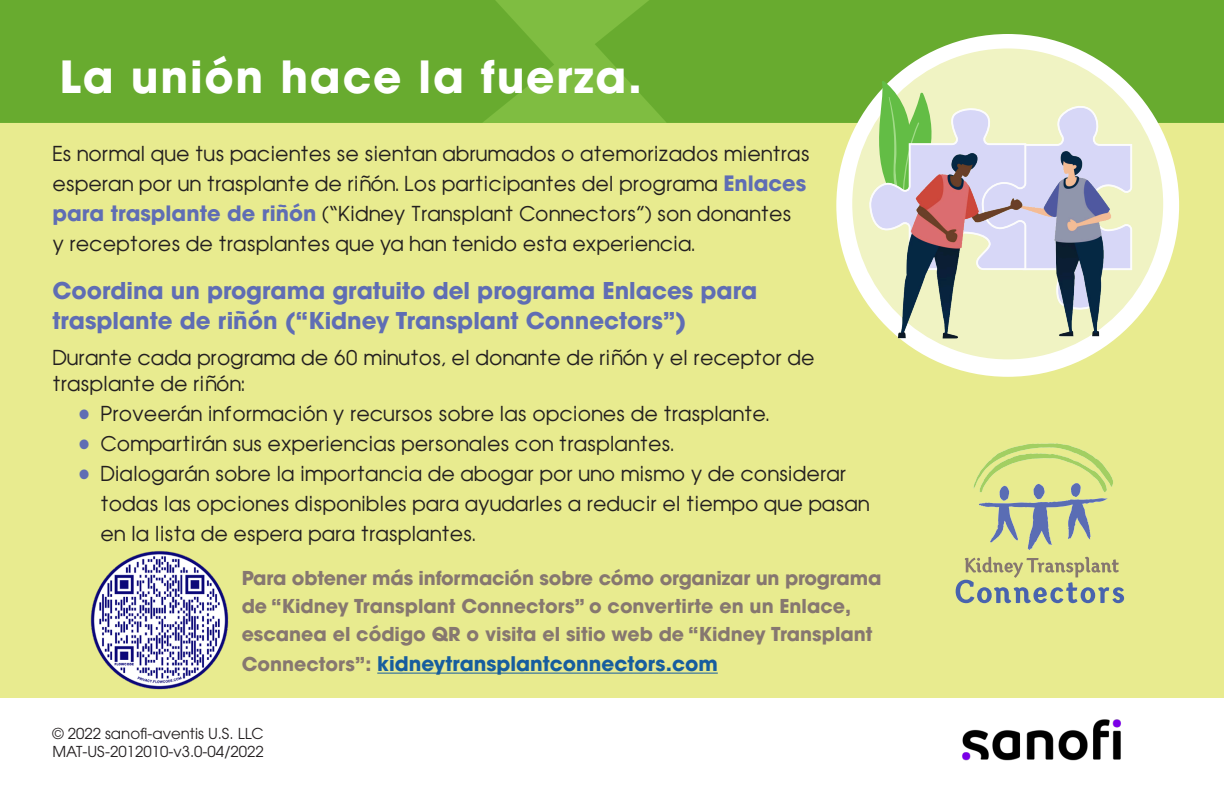
<style>
.page{position:relative;width:1224px;height:792px;background:#fff}
.page>*{position:absolute;margin:0;border:0;box-sizing:border-box;transform-origin:0 0}
.t1{font:700 44px "Avant Garde LT";letter-spacing:.04em;color:#fff}
.t2{font:700 23px/30px "Avant Garde LT";color:#5f6db4}
.t3{font:700 20px "Avant Garde LT";color:#175d9e}
.t4{font:19px/30px "Avant Garde";color:#231f20}
.t5{font:700 19px/28px "Avant Garde LT";color:#867770}
.t6{font:15px "ITC Avant Garde Pro";color:#231f20}
.s1{font-family:"Avant Garde LT";font-weight:700;font-size:21px;color:#5f6db4}
.s2{font-size:23px;color:#5f6db4}
.s3{font-size:19px;color:#867770}
</style>
<div class="page">
<div style="left:0;top:123px;width:1224px;height:575px;background:#e8eb8f"></div>
<div style="left:0;top:0;width:1224px;height:123px;background:#7fbd41"></div>
<svg style="left:595px;top:0;width:629px;height:123px;fill:#68ab2f"></svg>
<div style="left:0;top:0;width:554px;height:123px;background:#68ab2f"></div>
<hr style="left:377px;top:673px;width:341px;height:1px;background:#175d9e">
<div style="left:836px;top:34px;width:343px;height:343px;background:#fff;border-radius:50%"></div>
<div style="left:852px;top:48px;width:311px;height:311px;background:#f0f3c3;border-radius:50%"></div>
<svg style="left:866px;top:80px;width:267px;height:34px"></svg>
<img style="left:865px;top:114px;width:285px;height:263px">
<svg style="left:956px;top:557px;width:168px;height:46px"></svg>
<svg style="left:974px;top:443px;width:139px;height:107px"></svg>
<img style="left:933px;top:692px;width:217px;height:69px">
<img style="left:88px;top:549px;width:142px;height:142px">
<p class="t1" style="left:60px;top:48px;width:584px">La unión hace la fuerza.</p>
<p class="t4" style="left:52px;top:138px;width:759px">Es normal que tus pacientes se sientan abrumados o atemorizados mientras esperan por un trasplante de riñón. Los participantes del programa <span class="s1">Enlaces para trasplante de riñón</span> (“Kidney Transplant Connectors”) son donantes<br>y receptores de trasplantes que ya han tenido esta experiencia.</p>
<p class="t2" style="left:52px;top:275px;width:706px">Coordina un programa gratuito del programa Enlaces para trasplante de riñón (“Kidney Transplant Connectors”)</p>
<p class="t4" style="left:52px;top:344px;width:764px;line-height:26px">Durante cada programa de 60 minutos, el donante de riñón y el receptor de trasplante de riñón:</p>
<p class="t4" style="left:78px;top:398px;width:692px"><span class="s2">•</span> Proveerán información y recursos sobre las opciones de trasplante.</p>
<p class="t4" style="left:78px;top:428px;width:597px"><span class="s2">•</span> Compartirán sus experiencias personales con trasplantes.</p>
<p class="t4" style="left:100px;top:458px;width:771px;text-indent:-22px"><span class="s2">•</span> Dialogarán sobre la importancia de abogar por uno mismo y de considerar todas las opciones disponibles para ayudarles a reducir el tiempo que pasan en la lista de espera para trasplantes.</p>
<p class="t5" style="left:242px;top:564px;width:641px">Para obtener más información sobre cómo organizar un programa de “Kidney Transplant Connectors” o convertirte en un Enlace, escanea el código QR o visita el sitio web de “Kidney Transplant</p>
<p class="t3" style="left:242px;top:651px;width:478px"><span class="s3">Connectors”:</span> kidneytransplantconnectors.com</p>
<p class="t6" style="left:52px;top:724px;width:213px">© 2022 sanofi-aventis U.S. LLC</p>
<p class="t6" style="left:52px;top:742px;width:213px">MAT-US-2012010-v3.0-04/2022</p>
</div>
